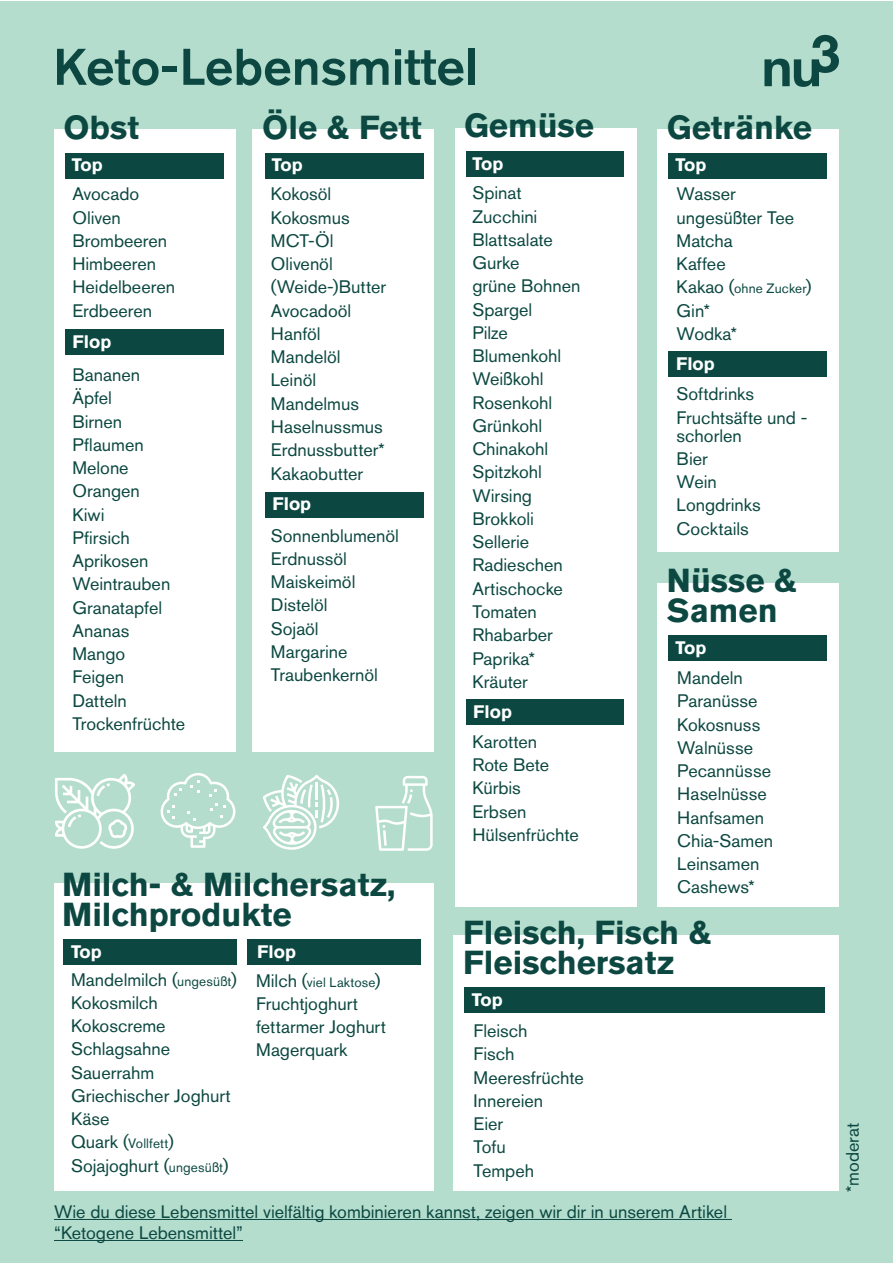
<style>
.page{position:relative;width:893px;height:1263px;background:#fff}
.page>*{position:absolute;margin:0;border:0;box-sizing:border-box;transform-origin:0 0}
.t1{font:500 51px "Akzidenz Grotesk BQ";color:#0c4841}
.t2{font:700 33px/30px "Akzidenz Grotesk BQ";color:#0c4841}
.t3{font:18px/23.2px "Akzidenz Grotesk BQ";color:#0c4841}
.t4{font:700 18px "Akzidenz Grotesk BQ";color:#fff}
.t5{font:13.5px "Akzidenz Grotesk BQ";letter-spacing:.01em;color:#0c4841}
.s1{font-size:13.5px}
.s2{font-size:18px}
</style>
<div class="page">
<div style="left:0;top:1px;width:893px;height:1262px;background:#b4ddcd"></div>
<svg style="left:764px;top:35px;width:75px;height:52px"></svg>
<div style="left:658px;top:129px;width:181px;height:423px;background:#fff"></div>
<div style="left:658px;top:583px;width:181px;height:324px;background:#fff"></div>
<div style="left:454px;top:935px;width:385px;height:256px;background:#fff"></div>
<div style="left:668px;top:153px;width:159px;height:25px;background:#0c4841"></div>
<div style="left:668px;top:635px;width:159px;height:25px;background:#0c4841"></div>
<div style="left:465px;top:987px;width:360px;height:25px;background:#0c4841"></div>
<div style="left:668px;top:352px;width:159px;height:25px;background:#0c4841"></div>
<div style="left:455px;top:128px;width:181px;height:779px;background:#fff"></div>
<div style="left:466px;top:152px;width:157px;height:25px;background:#0c4841"></div>
<div style="left:466px;top:699px;width:157px;height:26px;background:#0c4841"></div>
<div style="left:54px;top:129px;width:181px;height:623px;background:#fff"></div>
<div style="left:65px;top:153px;width:158px;height:25px;background:#0c4841"></div>
<div style="left:65px;top:329px;width:158px;height:26px;background:#0c4841"></div>
<div style="left:253px;top:129px;width:181px;height:623px;background:#fff"></div>
<div style="left:265px;top:153px;width:158px;height:25px;background:#0c4841"></div>
<div style="left:265px;top:492px;width:158px;height:25px;background:#0c4841"></div>
<div style="left:54px;top:883px;width:380px;height:308px;background:#fff"></div>
<hr style="left:54px;top:1219px;width:678px;height:1px;background:#0c4841">
<hr style="left:54px;top:1240px;width:189px;height:1px;background:#0c4841">
<div style="left:63px;top:939px;width:173px;height:25px;background:#0c4841"></div>
<div style="left:248px;top:939px;width:173px;height:25px;background:#0c4841"></div>
<svg style="left:55px;top:774px;width:80px;height:75px"></svg>
<svg style="left:160px;top:773px;width:76px;height:75px"></svg>
<svg style="left:263px;top:775px;width:76px;height:75px"></svg>
<svg style="left:375px;top:776px;width:58px;height:75px"></svg>
<h1 class="t1" style="left:53px;top:36px;width:426px">Keto-Lebensmittel</h1>
<h2 class="t2" style="left:63px;top:112px;width:77px">Obst</h2>
<h2 class="t2" style="left:262px;top:112px;width:161px">Öle &amp; Fett</h2>
<h2 class="t2" style="left:464px;top:111px;width:131px">Gemüse</h2>
<h2 class="t2" style="left:667px;top:112px;width:147px">Getränke</h2>
<p class="t4" style="left:72px;top:154px;width:32px">Top</p>
<p class="t4" style="left:272px;top:154px;width:32px">Top</p>
<p class="t4" style="left:473px;top:153px;width:32px">Top</p>
<p class="t4" style="left:675px;top:154px;width:32px">Top</p>
<p class="t3" style="left:72px;top:182px;width:104px">Avocado<br>Oliven<br>Brombeeren<br>Himbeeren<br>Heidelbeeren<br>Erdbeeren</p>
<p class="t4" style="left:73px;top:331px;width:40px">Flop</p>
<p class="t3" style="left:72px;top:363px;width:114px">Bananen<br>Äpfel<br>Birnen<br>Pflaumen<br>Melone<br>Orangen<br>Kiwi<br>Pfirsich<br>Aprikosen<br>Weintrauben<br>Granatapfel<br>Ananas<br>Mango<br>Feigen<br>Datteln<br>Trockenfrüchte</p>
<p class="t3" style="left:271px;top:182px;width:117px">Kokosöl<br>Kokosmus<br>MCT-Öl<br>Olivenöl (Weide-)Butter<br>Avocadoöl<br>Hanföl<br>Mandelöl<br>Leinöl<br>Mandelmus<br>Haselnussmus<br>Erdnussbutter*<br>Kakaobutter</p>
<p class="t4" style="left:272px;top:493px;width:40px">Flop</p>
<p class="t3" style="left:271px;top:524px;width:130px">Sonnenblumenöl<br>Erdnussöl<br>Maiskeimöl<br>Distelöl<br>Sojaöl<br>Margarine<br>Traubenkernöl</p>
<h2 class="t2" style="left:62px;top:869px;width:335px">Milch- &amp; Milchersatz,<br>Milchprodukte</h2>
<p class="t3" style="left:71px;top:967px;width:167px">Mandelmilch (<span class="s1">ungesüßt</span>)<br>Kokosmilch<br>Kokoscreme<br>Schlagsahne<br>Sauerrahm<br>Griechischer Joghurt<br>Käse</p>
<p class="t5" style="left:71px;top:1135px;width:104px"><span class="s2">Quark (</span>Vollfett<span class="s2">)</span></p>
<p class="t3" style="left:71px;top:1153px;width:159px">Sojajoghurt (<span class="s1">ungesüßt</span>)</p>
<p class="t4" style="left:71px;top:941px;width:32px">Top</p>
<p class="t4" style="left:257px;top:941px;width:40px">Flop</p>
<p class="t5" style="left:256px;top:974px;width:126px"><span class="s2">Milch (</span>viel Laktose<span class="s2">)</span></p>
<p class="t3" style="left:256px;top:992px;width:131px">Fruchtjoghurt fettarmer Joghurt<br>Magerquark</p>
<p class="t3" style="left:472px;top:181px;width:110px">Spinat<br>Zucchini<br>Blattsalate<br>Gurke<br>grüne Bohnen<br>Spargel<br>Pilze<br>Blumenkohl<br>Weißkohl<br>Rosenkohl<br>Grünkohl<br>Chinakohl<br>Spitzkohl<br>Wirsing<br>Brokkoli<br>Sellerie<br>Radieschen<br>Artischocke<br>Tomaten<br>Rhabarber<br>Paprika*<br>Kräuter</p>
<p class="t4" style="left:473px;top:701px;width:40px">Flop</p>
<p class="t3" style="left:472px;top:730px;width:108px">Karotten<br>Rote Bete<br>Kürbis<br>Erbsen<br>Hülsenfrüchte</p>
<p class="t3" style="left:677px;top:182px;width:119px">Wasser ungesüßter Tee<br>Matcha<br>Kaffee</p>
<p class="t5" style="left:677px;top:281px;width:136px"><span class="s2">Kakao (</span>ohne Zucker<span class="s2">)</span></p>
<p class="t3" style="left:677px;top:299px;width:62px">Gin*<br>Wodka*</p>
<p class="t4" style="left:676px;top:353px;width:40px">Flop</p>
<p class="t3" style="left:677px;top:382px;width:132px">Softdrinks<br>Fruchtsäfte und -</p>
<p class="t3" style="left:677px;top:423px;width:86px">schorlen<br>Bier<br>Wein<br>Longdrinks<br>Cocktails</p>
<h2 class="t2" style="left:667px;top:566px;width:131px">Nüsse &amp;<br>Samen</h2>
<p class="t4" style="left:675px;top:637px;width:32px">Top</p>
<p class="t3" style="left:677px;top:666px;width:97px">Mandeln<br>Paranüsse<br>Kokosnuss<br>Walnüsse<br>Pecannüsse<br>Haselnüsse<br>Hanfsamen<br>Chia-Samen<br>Leinsamen<br>Cashews*</p>
<h2 class="t2" style="left:463px;top:918px;width:250px">Fleisch, Fisch &amp;<br>Fleischersatz</h2>
<p class="t4" style="left:472px;top:989px;width:32px">Top</p>
<p class="t3" style="left:474px;top:1019px;width:112px">Fleisch<br>Fisch<br>Meeresfrüchte<br>Innereien<br>Eier<br>Tofu<br>Tempeh</p>
<p class="t3" style="left:54px;top:1201px;width:675px;line-height:21px">Wie du diese Lebensmittel vielfältig kombinieren kannst, zeigen wir dir in unserem Artikel “Ketogene Lebensmittel”</p>
<p class="t3" style="left:841px;top:1192px;width:70px;rotate:-90deg">*moderat</p>
</div>
